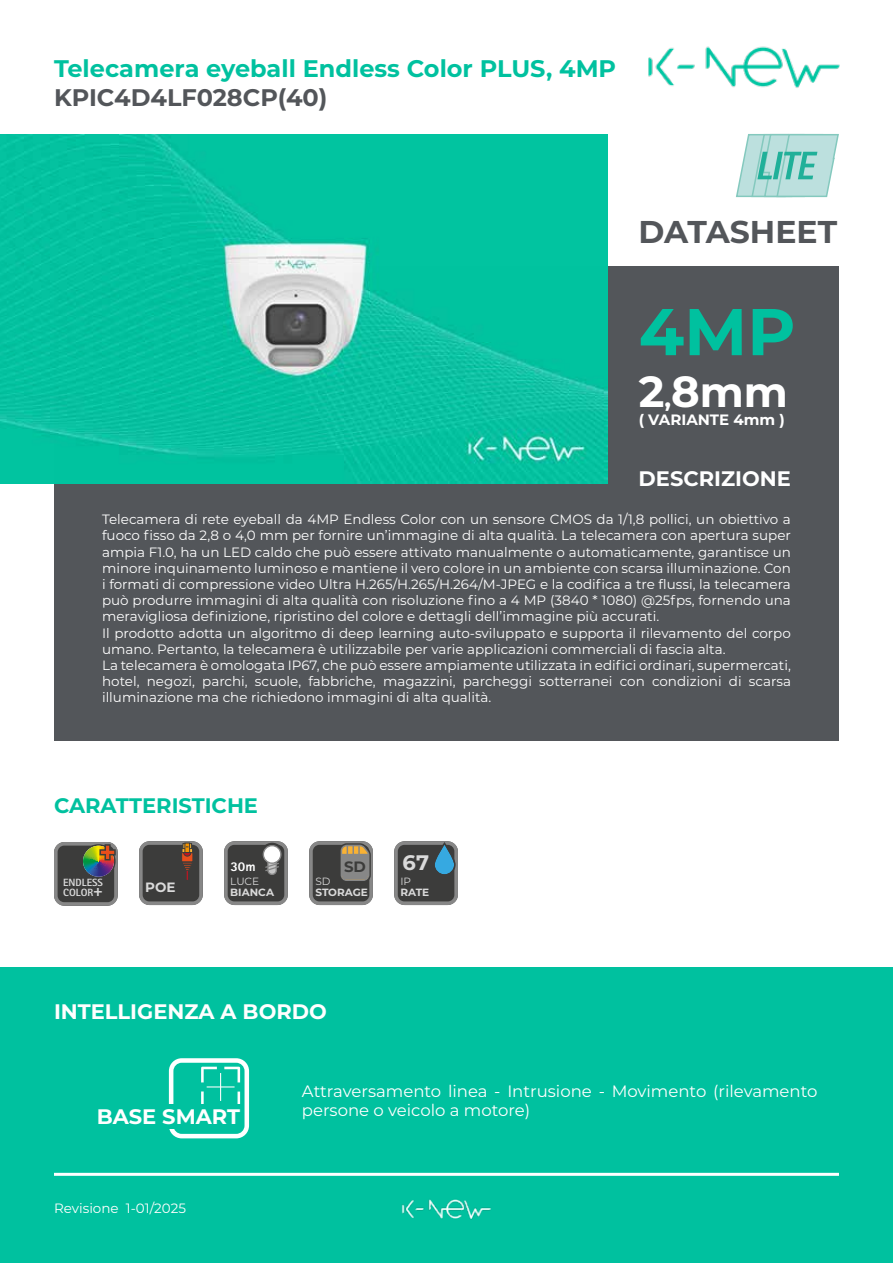
<style>
.page{position:relative;width:893px;height:1263px;background:#fff}
.page>*{position:absolute;margin:0;border:0;box-sizing:border-box;transform-origin:0 0}
.t1{font:700 66px "Montserrat";color:#00c19f}
.t2{font:700 43.5px "Montserrat";color:#fff}
.t3{font:700 31.5px "Montserrat";color:#53565a}
.t4{font:700 24px "Montserrat";color:#00c19f}
.t5{font:700 24px "Montserrat";color:#53565a}
.t6{font:700 21px "Montserrat";color:#fff}
.t7{font:700 21px "Montserrat";color:#00c19f}
.t8{font:700 21px "Montserrat";color:#dadada}
.t9{font:16.5px "Montserrat";color:#fff}
.t10{font:700 15px "Montserrat";color:#fff}
.t11{font:700 15px "Montserrat";color:#3c3c3b}
.t12{font:13.5px/16.2px "Montserrat";color:#fff}
.t13{font:700 13.5px "Montserrat";color:#dadada}
.t14{font:800 13.5px "Rotis Sans Serif Std";color:#fff}
.t15{font:700 10.5px "Montserrat";color:#dadada}
.t16{font:800 10.5px/10.5px "Rotis Sans Serif Std";color:#dadada}
.t17{font:10.5px "Montserrat";color:#dadada}
.s1{font-size:25.5px}
.s2{font-size:42px}
.s3{font-size:16.5px}
</style>
<div class="page">
<div style="left:54px;top:267px;width:785px;height:474px;background:#53565a"></div>
<img style="left:648px;top:46px;width:192px;height:42px">
<img style="left:0;top:135px;width:607px;height:348px">
<div style="left:0;top:967px;width:893px;height:296px;background:#00c19f"></div>
<img style="left:401px;top:1199px;width:90px;height:20px">
<hr style="left:54px;top:1173px;width:785px;height:3px;background:#fff">
<svg style="left:139px;top:841px;width:64px;height:64px;background:#55504d"></svg>
<svg style="left:309px;top:841px;width:64px;height:64px;background:#64615c"></svg>
<svg style="left:394px;top:841px;width:64px;height:64px;background:#4e585c"></svg>
<svg style="left:224px;top:841px;width:64px;height:64px;background:#5c5c5c"></svg>
<svg style="left:54px;top:842px;width:64px;height:64px;background:#5a5852"></svg>
<svg style="left:736px;top:133px;width:103px;height:65px;background:#aedcd7"></svg>
<svg style="left:169px;top:1058px;width:80px;height:80px"></svg>
<div style="left:161px;top:1104px;width:82px;height:24px;background:#00c19f"></div>
<h3 class="t4" style="left:54px;top:51px;width:564px">Telecamera eyeball Endless Color PLUS, 4MP</h3>
<h3 class="t5" style="left:54px;top:80px;width:275px">KPIC4D4LF028CP(40)</h3>
<h3 class="t3" style="left:639px;top:209px;width:200px">DATASHEET</h3>
<h1 class="t1" style="left:639px;top:284px;width:158px">4MP</h1>
<h2 class="t2" style="left:639px;top:361px;width:151px">2<span class="s1">,</span>8<span class="s2">mm</span></h2>
<p class="t10" style="left:639px;top:409px;width:148px">( VARIANTE 4mm )</p>
<h3 class="t6" style="left:639px;top:463px;width:154px">DESCRIZIONE</h3>
<p class="t12" style="left:102px;top:511px;width:690px">Telecamera di rete eyeball da 4MP Endless Color con un sensore CMOS da 1/1,8 pollici, un obiettivo a fuoco fisso da 2,8 o 4,0 mm per fornire un’immagine di alta qualità. La telecamera con apertura super ampia F1.0, ha un LED caldo che può essere attivato manualmente o automaticamente, garantisce un minore inquinamento luminoso e mantiene il vero colore in un ambiente con scarsa illuminazione. Con i formati di compressione video Ultra H.265/H.265/H.264/M-JPEG e la codifica a tre flussi, la telecamera può produrre immagini di alta qualità con risoluzione fino a 4 MP (3840 * 1080) @25fps, fornendo una meravigliosa definizione, ripristino del colore e dettagli dell’immagine più accurati.<br>Il prodotto adotta un algoritmo di deep learning auto-sviluppato e supporta il rilevamento del corpo umano. Pertanto, la telecamera è utilizzabile per varie applicazioni commerciali di fascia alta.<br>La telecamera è omologata IP67, che può essere ampiamente utilizzata in edifici ordinari, supermercati, hotel, negozi, parchi, scuole, fabbriche, magazzini, parcheggi sotterranei con condizioni di scarsa illuminazione ma che richiedono immagini di alta qualità.</p>
<h3 class="t7" style="left:54px;top:791px;width:206px">CARATTERISTICHE</h3>
<p class="t14" style="left:230px;top:858px;width:27px">30m</p>
<p class="t11" style="left:344px;top:856px;width:23px">SD</p>
<h3 class="t8" style="left:403px;top:847px;width:28px">67</h3>
<p class="t16" style="left:63px;top:877px;width:41px">ENDLESS<br>COLOR<span class="s3">+</span></p>
<p class="t13" style="left:145px;top:877px;width:32px">POE</p>
<p class="t17" style="left:230px;top:874px;width:30px">LUCE</p>
<p class="t15" style="left:230px;top:884px;width:45px">BIANCA</p>
<p class="t17" style="left:315px;top:874px;width:17px">SD</p>
<p class="t15" style="left:315px;top:884px;width:54px">STORAGE</p>
<p class="t17" style="left:400px;top:874px;width:12px">IP</p>
<p class="t15" style="left:400px;top:884px;width:30px">RATE</p>
<h3 class="t6" style="left:54px;top:996px;width:274px">INTELLIGENZA A BORDO</h3>
<p class="t9" style="left:302px;top:1079px;width:517px">Attraversamento linea - Intrusione - Movimento (rilevamento</p>
<h3 class="t6" style="left:97px;top:1101px;width:145px">BASE SMART</h3>
<p class="t9" style="left:302px;top:1099px;width:230px">persone o veicolo a motore)</p>
<p class="t12" style="left:54px;top:1199px;width:134px">Revisione 1-01/2025</p>
</div>
